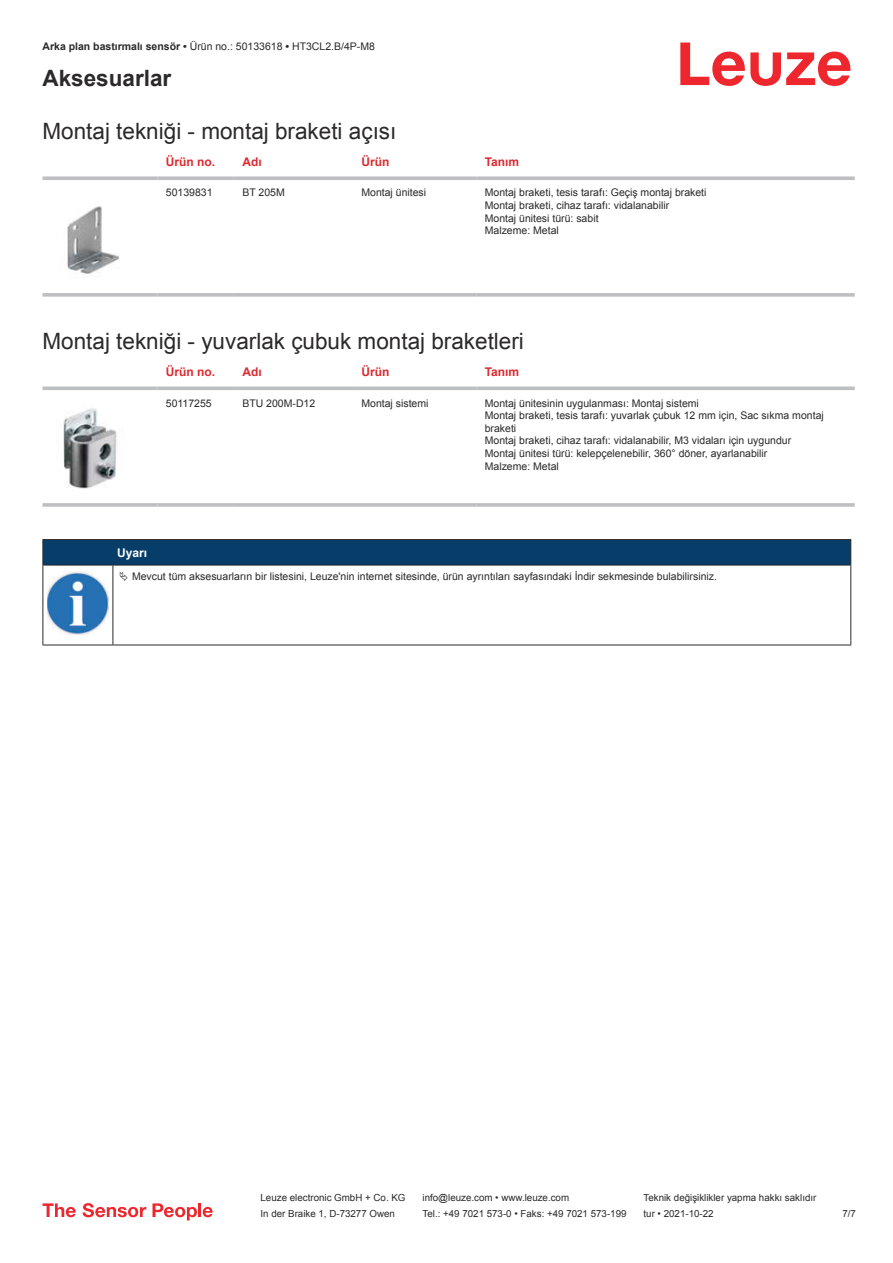
<style>
.page{position:relative;width:893px;height:1263px;background:#fff}
.page>*{position:absolute;margin:0;border:0;box-sizing:border-box;transform-origin:0 0}
.t1{font:22.5px "Arial";color:#2b292a}
.t2{font:700 22.5px "Arial";color:#2b292a}
.t3{font:700 12px "Arial";color:#db2a30}
.t4{font:700 12px "Arial";color:#fff}
.t5{font:10.5px/12.6px "Arial";color:#2b292a}
.t6{font:9.75px "Arial";color:#2b292a}
.s1{font-weight:700}
</style>
<div class="page">
<svg style="left:680px;top:43px;width:170px;height:43px"></svg>
<svg style="left:43px;top:176px;width:114px;height:4px"></svg>
<svg style="left:157px;top:176px;width:77px;height:4px"></svg>
<svg style="left:234px;top:176px;width:119px;height:4px"></svg>
<svg style="left:353px;top:176px;width:123px;height:4px"></svg>
<svg style="left:476px;top:176px;width:379px;height:4px;fill:#bdbfc1"></svg>
<svg style="left:43px;top:293px;width:114px;height:4px"></svg>
<svg style="left:157px;top:293px;width:77px;height:4px"></svg>
<svg style="left:234px;top:293px;width:119px;height:4px"></svg>
<svg style="left:353px;top:293px;width:123px;height:4px"></svg>
<svg style="left:476px;top:293px;width:379px;height:4px;fill:#c1c3c5"></svg>
<img style="left:67px;top:206px;width:53px;height:68px">
<svg style="left:43px;top:386px;width:114px;height:4px"></svg>
<svg style="left:157px;top:386px;width:77px;height:4px"></svg>
<svg style="left:234px;top:386px;width:119px;height:4px"></svg>
<svg style="left:353px;top:386px;width:123px;height:4px"></svg>
<svg style="left:476px;top:386px;width:379px;height:4px;fill:#bdbfc1"></svg>
<svg style="left:43px;top:503px;width:114px;height:4px"></svg>
<hr style="left:157px;top:503px;width:77px;height:4px;background:#c6c7c9">
<svg style="left:234px;top:503px;width:119px;height:4px"></svg>
<svg style="left:353px;top:503px;width:123px;height:4px"></svg>
<hr style="left:476px;top:503px;width:379px;height:4px;background:#c6c7c9">
<img style="left:63px;top:408px;width:54px;height:81px">
<svg style="left:44px;top:566px;width:806px;height:79px"></svg>
<hr style="left:43px;top:539px;width:70px;height:1px;background:#2b292a">
<hr style="left:43px;top:565px;width:70px;height:1px;background:#2b292a">
<hr style="left:113px;top:539px;width:738px;height:1px;background:#2b292a">
<div style="left:43px;top:540px;width:808px;height:25px;background:#063d69"></div>
<hr style="left:113px;top:565px;width:738px;height:1px;background:#2b292a">
<hr style="left:43px;top:565px;width:1px;height:75px;background:#2b292a">
<hr style="left:113px;top:565px;width:1px;height:75px;background:#2b292a">
<hr style="left:850px;top:565px;width:1px;height:75px;background:#2b292a">
<hr style="left:43px;top:645px;width:70px;height:1px;background:#2b292a">
<hr style="left:113px;top:645px;width:738px;height:1px;background:#2b292a">
<img style="left:47px;top:571px;width:61px;height:63px">
<div style="left:115px;top:566px;width:734px;height:20px;background:#fff"></div>
<svg style="left:43px;top:1203px;width:33px;height:14px"></svg>
<svg style="left:83px;top:1203px;width:63px;height:14px"></svg>
<svg style="left:153px;top:1203px;width:44px;height:17px"></svg>
<hr style="left:198px;top:1203px;width:3px;height:14px;background:#ed272d">
<svg style="left:203px;top:1207px;width:10px;height:10px"></svg>
<p class="t5" style="left:43px;top:41px;width:334px"><span class="s1">Arka plan bastırmalı sensör •</span> Ürün no.: 50133618 <span class="s1">•</span> HT3CL2.B/4P-M8</p>
<h1 class="t2" style="left:43px;top:63px;width:130px">Aksesuarlar</h1>
<h1 class="t1" style="left:43px;top:116px;width:355px">Montaj tekniği - montaj braketi açısı</h1>
<p class="t3" style="left:166px;top:153px;width:51px">Ürün no.</p>
<p class="t3" style="left:242px;top:153px;width:21px">Adı</p>
<p class="t3" style="left:361px;top:153px;width:29px">Ürün</p>
<p class="t3" style="left:485px;top:153px;width:36px">Tanım</p>
<p class="t5" style="left:166px;top:186px;width:48px">50139831</p>
<p class="t5" style="left:242px;top:187px;width:44px">BT 205M</p>
<p class="t5" style="left:361px;top:186px;width:66px">Montaj ünitesi</p>
<p class="t5" style="left:485px;top:186px;width:223px">Montaj braketi, tesis tarafı: Geçiş montaj braketi Montaj braketi, cihaz tarafı: vidalanabilir<br>Montaj ünitesi türü: sabit<br>Malzeme: Metal</p>
<h1 class="t1" style="left:43px;top:326px;width:483px">Montaj tekniği - yuvarlak çubuk montaj braketleri</h1>
<p class="t3" style="left:166px;top:363px;width:51px">Ürün no.</p>
<p class="t3" style="left:242px;top:363px;width:21px">Adı</p>
<p class="t3" style="left:361px;top:363px;width:29px">Ürün</p>
<p class="t3" style="left:485px;top:363px;width:36px">Tanım</p>
<p class="t5" style="left:166px;top:397px;width:47px">50117255</p>
<p class="t5" style="left:242px;top:397px;width:74px">BTU 200M-D12</p>
<p class="t5" style="left:361px;top:396px;width:69px">Montaj sistemi</p>
<p class="t5" style="left:485px;top:396px;width:341px">Montaj ünitesinin uygulanması: Montaj sistemi<br>Montaj braketi, tesis tarafı: yuvarlak çubuk 12 mm için, Sac sıkma montaj braketi<br>Montaj braketi, cihaz tarafı: vidalanabilir, M3 vidaları için uygundur Montaj ünitesi türü: kelepçelenebilir, 360° döner, ayarlanabilir<br>Malzeme: Metal</p>
<p class="t4" style="left:117px;top:544px;width:32px">Uyarı</p>
<p class="t5" style="left:132px;top:570px;width:586px">Mevcut tüm aksesuarların bir listesini, Leuze'nin internet sitesinde, ürün ayrıntıları sayfasındaki İndir sekmesinde bulabilirsiniz.</p>
<p class="t6" style="left:261px;top:1191px;width:146px">Leuze electronic GmbH + Co. KG</p>
<p class="t6" style="left:423px;top:1191px;width:148px">info@leuze.com • www.leuze.com</p>
<p class="t6" style="left:644px;top:1191px;width:174px">Teknik değişiklikler yapma hakkı saklıdır</p>
<p class="t6" style="left:261px;top:1207px;width:136px">In der Braike 1, D-73277 Owen</p>
<p class="t6" style="left:423px;top:1207px;width:205px">Tel.: +49 7021 573-0 • Faks: +49 7021 573-199</p>
<p class="t6" style="left:644px;top:1207px;width:72px">tur • 2021-10-22</p>
<p class="t6" style="left:842px;top:1210px;width:15px">7 /7</p>
</div>
